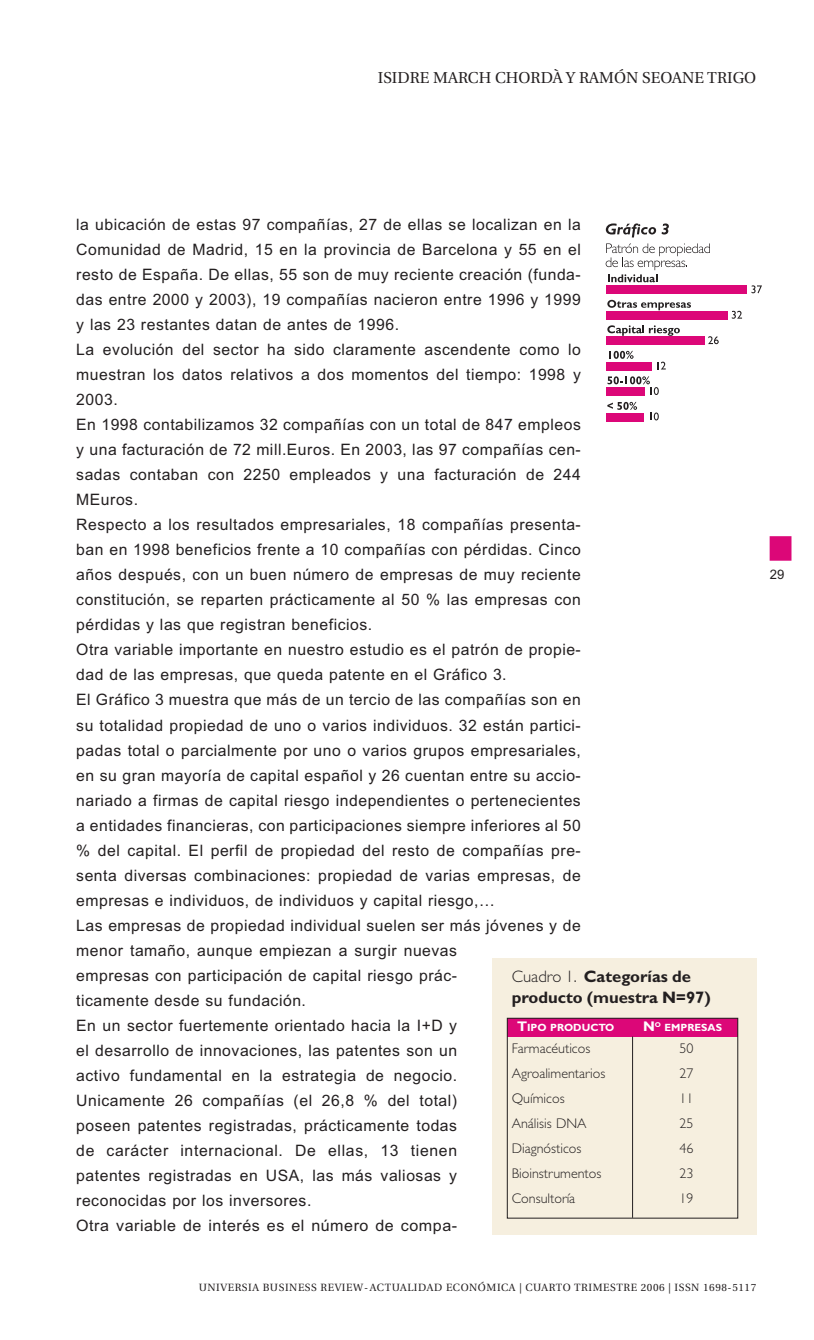
<style>
.page{position:relative;width:814px;height:1340px;background:#fff}
.page>*{position:absolute;margin:0;border:0;box-sizing:border-box;transform-origin:0 0}
.t1{font:700 16.62px/21px "Gill Sans";color:#231f20}
.t2{font:15.75px/25px "Arial";letter-spacing:.035em;color:#231f20}
.t3{font:15.75px "Utopia";color:#231f20}
.t4{font:300 14px "Gill Sans";color:#231f20}
.t5{font:700 14px "Gill Sans";color:#fff}
.t6{font:13.12px "Arial";color:#231f20}
.t7{font:10.5px "Utopia";letter-spacing:.055em;color:#231f20}
.t8{font:700 10.5px "Gill Sans";color:#fff}
.s1{font-weight:300}
.s2{font-size:14px}
</style>
<div class="page">
<div style="left:769px;top:536px;width:22px;height:24px;background:#dc0778"></div>
<svg style="left:607px;top:402px;width:30px;height:8px"></svg>
<svg style="left:609px;top:351px;width:24px;height:8px"></svg>
<svg style="left:607px;top:325px;width:72px;height:11px"></svg>
<svg style="left:607px;top:300px;width:84px;height:10px"></svg>
<div style="left:606px;top:362px;width:46px;height:8px;background:#dc0778"></div>
<div style="left:606px;top:285px;width:141px;height:9px;background:#dc0778"></div>
<div style="left:606px;top:311px;width:122px;height:8px;background:#dc0778"></div>
<div style="left:606px;top:336px;width:99px;height:9px;background:#dc0778"></div>
<div style="left:606px;top:387px;width:38px;height:9px;background:#dc0778"></div>
<div style="left:606px;top:412px;width:38px;height:9px;background:#dc0778"></div>
<svg style="left:605px;top:223px;width:64px;height:14px"></svg>
<svg style="left:605px;top:243px;width:105px;height:39px"></svg>
<svg style="left:751px;top:285px;width:11px;height:8px"></svg>
<svg style="left:731px;top:311px;width:11px;height:8px"></svg>
<svg style="left:708px;top:336px;width:10px;height:8px"></svg>
<svg style="left:657px;top:361px;width:8px;height:8px"></svg>
<svg style="left:607px;top:376px;width:50px;height:19px"></svg>
<svg style="left:650px;top:412px;width:7px;height:8px"></svg>
<div style="left:492px;top:958px;width:264px;height:276px;background:#f6efdf"></div>
<div style="left:507px;top:1018px;width:230px;height:18px;background:#dc0778"></div>
<div style="left:507px;top:1018px;width:231px;height:200px;border:1px solid #231f20"></div>
<hr style="left:632px;top:1036px;width:1px;height:181px;background:#231f20">
<p class="t3" style="left:378px;top:71px;width:380px">ISIDRE MARCH CHORDÀ Y RAMÓN SEOANE TRIGO</p>
<p class="t2" style="left:76px;top:213px;width:506px">la ubicación de estas 97 compañías, 27 de ellas se localizan en la Comunidad de Madrid, 15 en la provincia de Barcelona y 55 en el resto de España. De ellas, 55 son de muy reciente creación (funda&shy;das entre 2000 y 2003), 19 compañías nacieron entre 1996 y 1999 y las 23 restantes datan de antes de 1996.<br>La evolución del sector ha sido claramente ascendente como lo muestran los datos relativos a dos momentos del tiempo: 1998 y 2003.<br>En 1998 contabilizamos 32 compañías con un total de 847 empleos y una facturación de 72 mill.Euros. En 2003, las 97 compañías cen&shy;sadas contaban con 2250 empleados y una facturación de 244<br>MEuros.<br>Respecto a los resultados empresariales, 18 compañías presenta&shy;ban en 1998 beneficios frente a 10 compañías con pérdidas. Cinco años después, con un buen número de empresas de muy reciente constitución, se reparten prácticamente al 50 % las empresas con pérdidas y las que registran beneficios.<br>Otra variable importante en nuestro estudio es el patrón de propie&shy;dad de las empresas, que queda patente en el Gráfico 3.<br>El Gráfico 3 muestra que más de un tercio de las compañías son en su totalidad propiedad de uno o varios individuos. 32 están partici&shy;padas total o parcialmente por uno o varios grupos empresariales, en su gran mayoría de capital español y 26 cuentan entre su accio&shy;nariado a firmas de capital riesgo independientes o pertenecientes a entidades financieras, con participaciones siempre inferiores al 50 % del capital. El perfil de propiedad del resto de compañías pre&shy;senta diversas combinaciones: propiedad de varias empresas, de empresas e individuos, de individuos y capital riesgo,…<br>Las empresas de propiedad individual suelen ser más jóvenes y de menor tamaño, aunque empiezan a surgir nuevas<br>empresas con participación de capital riesgo prác-<br>ticamente desde su fundación.<br>En un sector fuertemente orientado hacia la I+D y<br>el desarrollo de innovaciones, las patentes son un<br>activo fundamental en la estrategia de negocio.<br>Unicamente 26 compañías (el 26,8 % del total)<br>poseen patentes registradas, prácticamente todas<br>de carácter internacional. De ellas, 13 tienen<br>patentes registradas en USA, las más valiosas y<br>reconocidas por los inversores.<br>Otra variable de interés es el número de compa-</p>
<p class="t1" style="left:512px;top:967px;width:200px"><span class="s1">Cuadro 1.</span> Categorías de producto (muestra N=97)</p>
<p class="t8" style="left:517px;top:1024px;width:99px"><span class="s2">T</span>IPO PRODUCTO</p>
<p class="t5" style="left:643px;top:1021px;width:19px">N<sup>O</sup></p>
<p class="t8" style="left:664px;top:1024px;width:59px">EMPRESAS</p>
<p class="t4" style="left:512px;top:1043px;width:80px">Farmacéuticos</p>
<p class="t4" style="left:679px;top:1043px;width:15px">50</p>
<p class="t4" style="left:512px;top:1068px;width:95px">Agroalimentarios</p>
<p class="t4" style="left:679px;top:1068px;width:15px">27</p>
<p class="t4" style="left:512px;top:1093px;width:54px">Químicos</p>
<p class="t4" style="left:679px;top:1093px;width:15px">11</p>
<p class="t4" style="left:512px;top:1118px;width:76px">Análisis DNA</p>
<p class="t4" style="left:679px;top:1118px;width:15px">25</p>
<p class="t4" style="left:512px;top:1143px;width:71px">Diagnósticos</p>
<p class="t4" style="left:679px;top:1143px;width:15px">46</p>
<p class="t4" style="left:512px;top:1168px;width:91px">Bioinstrumentos</p>
<p class="t4" style="left:679px;top:1168px;width:15px">23</p>
<p class="t4" style="left:512px;top:1193px;width:65px">Consultoría</p>
<p class="t4" style="left:679px;top:1193px;width:15px">19</p>
<p class="t6" style="left:769px;top:569px;width:16px">29</p>
<p class="t7" style="left:199px;top:1282px;width:559px">UNIVERSIA BUSINESS REVIEW-ACTUALIDAD ECONÓMICA | CUARTO TRIMESTRE 2006 | ISSN 1698-5117</p>
</div>
